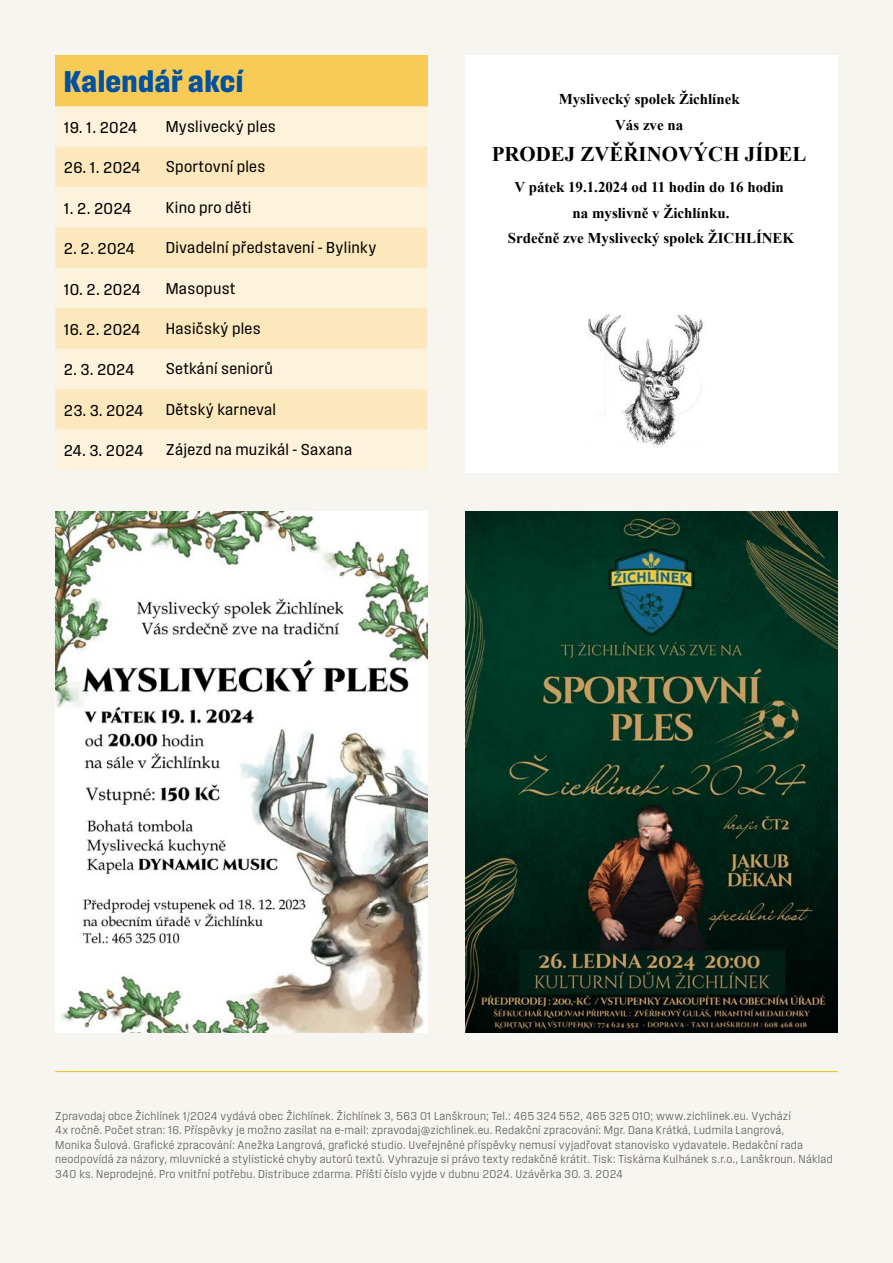
<style>
.page{position:relative;width:893px;height:1263px;background:#f7f5f0}
.page>*{position:absolute;margin:0;border:0;box-sizing:border-box;transform-origin:0 0}
.základní_text{font:31.5px "Field Gothic No.55 Bold Compact";letter-spacing:.01em;color:#00519f}
.t1{font:700 20.85px "Times New Roman";color:#000}
.text_tabulky{font:16.5px "Field Gothic No.52 Reg Compact";letter-spacing:.015em;color:#000}
.t2{font:700 15px/25.8px "Times New Roman";color:#000;text-align:center}
.t3{font:12px/14.4px "Field Gothic No.51 Light Compact";letter-spacing:.02em;color:#58595b}
</style>
<div class="page">
<div style="left:55px;top:55px;width:372px;height:51px;background:#f7cb56"></div>
<div style="left:55px;top:106px;width:372px;height:364px;background:#fdf2db"></div>
<svg style="left:55px;top:147px;width:372px;height:282px;fill:#fce8bc"></svg>
<hr style="left:55px;top:1071px;width:783px;height:1px;background:#f4c020">
<img style="left:55px;top:512px;width:372px;height:521px">
<img style="left:466px;top:512px;width:372px;height:521px">
<div style="left:466px;top:55px;width:372px;height:418px;background:#fff"></div>
<img style="left:588px;top:314px;width:115px;height:134px">
<p class="základní_text" style="left:64px;top:64px;width:181px">Kalendář akcí</p>
<p class="text_tabulky" style="left:64px;top:119px;width:75px">19. 1. 2024</p>
<p class="text_tabulky" style="left:166px;top:118px;width:112px">Myslivecký ples</p>
<p class="text_tabulky" style="left:64px;top:159px;width:79px">26. 1. 2024</p>
<p class="text_tabulky" style="left:166px;top:158px;width:101px">Sportovní ples</p>
<p class="text_tabulky" style="left:64px;top:199px;width:69px">1. 2. 2024</p>
<p class="text_tabulky" style="left:166px;top:198px;width:87px">Kino pro děti</p>
<p class="text_tabulky" style="left:64px;top:240px;width:73px">2. 2. 2024</p>
<p class="text_tabulky" style="left:166px;top:239px;width:212px">Divadelní představení - Bylinky</p>
<p class="text_tabulky" style="left:64px;top:280px;width:79px">10. 2. 2024</p>
<p class="text_tabulky" style="left:166px;top:279px;width:71px">Masopust</p>
<p class="text_tabulky" style="left:64px;top:321px;width:79px">16. 2. 2024</p>
<p class="text_tabulky" style="left:166px;top:320px;width:97px">Hasičský ples</p>
<p class="text_tabulky" style="left:64px;top:361px;width:72px">2. 3. 2024</p>
<p class="text_tabulky" style="left:166px;top:360px;width:108px">Setkání seniorů</p>
<p class="text_tabulky" style="left:64px;top:401px;width:82px">23. 3. 2024</p>
<p class="text_tabulky" style="left:166px;top:400px;width:112px">Dětský karneval</p>
<p class="text_tabulky" style="left:64px;top:442px;width:81px">24. 3. 2024</p>
<p class="text_tabulky" style="left:166px;top:441px;width:188px">Zájezd na muzikál - Saxana</p>
<p class="t2" style="left:559px;top:86px;width:182px">Myslivecký spolek Žichlínek<br>Vás zve na</p>
<p class="t1" style="left:492px;top:139px;width:316px">PRODEJ ZVĚŘINOVÝCH JÍDEL</p>
<p class="t2" style="left:508px;top:173px;width:288px">V pátek 19.1.2024 od 11 hodin do 16 hodin na myslivně v Žichlínku.<br>Srdečně zve Myslivecký spolek ŽICHLÍNEK</p>
<p class="t3" style="left:55px;top:1108px;width:779px">Zpravodaj obce Žichlínek 1/2024 vydává obec Žichlínek. Žichlínek 3, 563 01 Lanškroun; Tel.: 465 324 552, 465 325 010; www.zichlinek.eu. Vychází<br>4x ročně. Počet stran: 16. Příspěvky je možno zasílat na e‑mail: zpravodaj@zichlinek.eu. Redakční zpracování: Mgr. Dana Krátká, Ludmila Langrová,<br>Monika Šulová. Grafické zpracování: Anežka Langrová, grafické studio. Uveřejněné příspěvky nemusí vyjadřovat stanovisko vydavatele. Redakční rada neodpovídá za názory, mluvnické a stylistické chyby autorů textů. Vyhrazuje si právo texty redakčně krátit. Tisk: Tiskárna Kulhánek s.r.o., Lanškroun. Náklad 340 ks. Neprodejné. Pro vnitřní potřebu. Distribuce zdarma. Příští číslo vyjde v dubnu 2024. Uzávěrka 30. 3. 2024</p>
</div>
